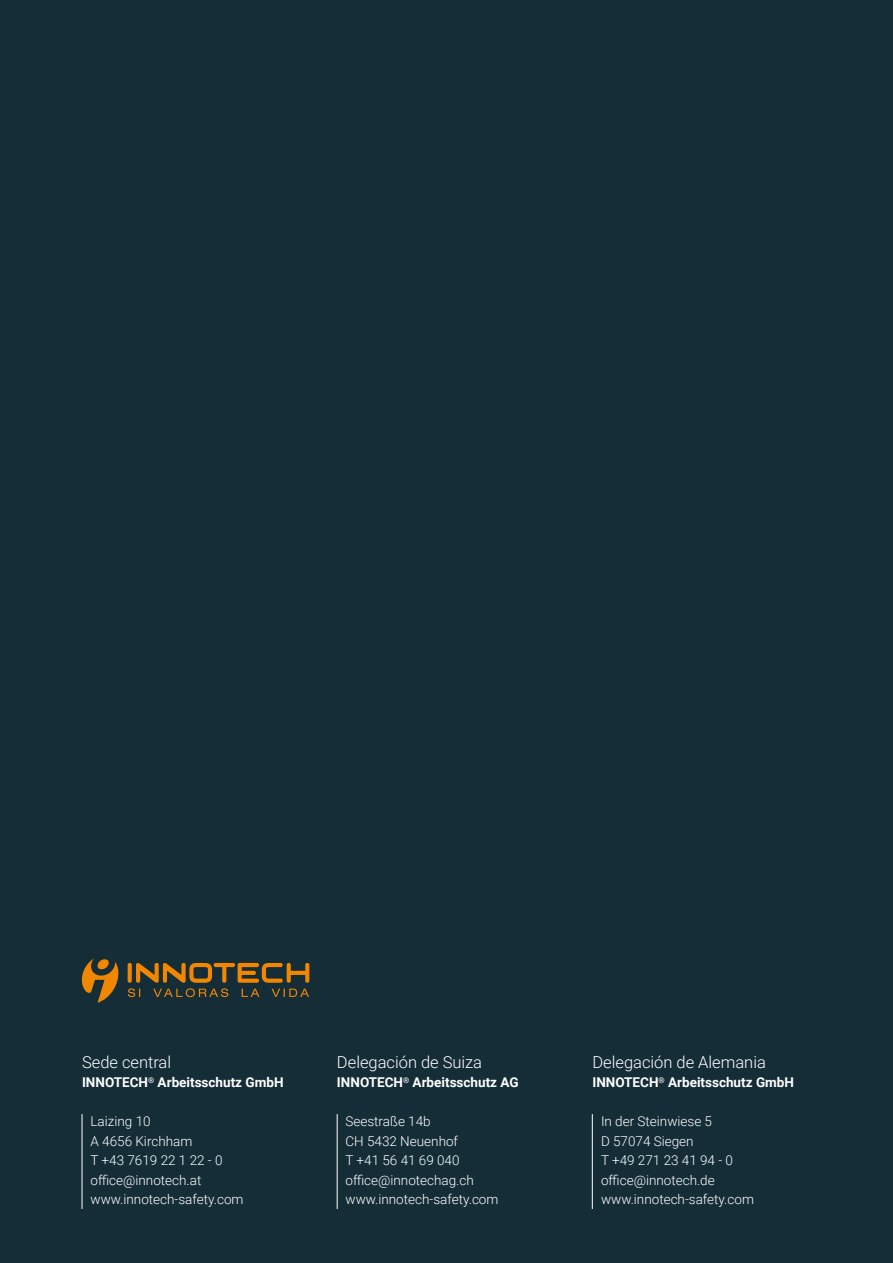
<style>
.page{position:relative;width:893px;height:1263px;background:#152d37}
.page>*{position:absolute;margin:0;border:0;box-sizing:border-box;transform-origin:0 0}
.t1{font:300 16.5px "Roboto";color:#fff}
.t2{font:300 13.5px/19.5px "Roboto";color:#fff}
.t3{font:700 13.5px "Roboto";color:#fff}
</style>
<div class="page">
<hr style="left:82px;top:1114px;width:1px;height:95px;background:#fff">
<hr style="left:337px;top:1114px;width:1px;height:95px;background:#fff">
<hr style="left:592px;top:1114px;width:1px;height:95px;background:#fff">
<svg style="left:128px;top:963px;width:181px;height:34px"></svg>
<svg style="left:81px;top:958px;width:38px;height:45px"></svg>
<p class="t1" style="left:82px;top:1050px;width:91px">Sede central</p>
<p class="t3" style="left:82px;top:1073px;width:203px">INNOTECH<sup>®</sup> Arbeitsschutz GmbH</p>
<p class="t2" style="left:91px;top:1111px;width:154px">Laizing 10<br>A 4656 Kirchham<br>T +43 7619 22 1 22 - 0 office@innotech.at www.innotech-safety.com</p>
<p class="t1" style="left:337px;top:1050px;width:147px">Delegación de Suiza</p>
<p class="t3" style="left:337px;top:1073px;width:183px">INNOTECH<sup>®</sup> Arbeitsschutz AG</p>
<p class="t2" style="left:345px;top:1111px;width:154px">Seestraße 14b<br>CH 5432 Neuenhof<br>T +41 56 41 69 040 office@innotechag.ch www.innotech-safety.com</p>
<p class="t1" style="left:592px;top:1050px;width:175px">Delegación de Alemania</p>
<p class="t3" style="left:592px;top:1073px;width:203px">INNOTECH<sup>®</sup> Arbeitsschutz GmbH</p>
<p class="t2" style="left:601px;top:1111px;width:154px">In der Steinwiese 5<br>D 57074 Siegen<br>T +49 271 23 41 94 - 0 office@innotech.de www.innotech-safety.com</p>
</div>
